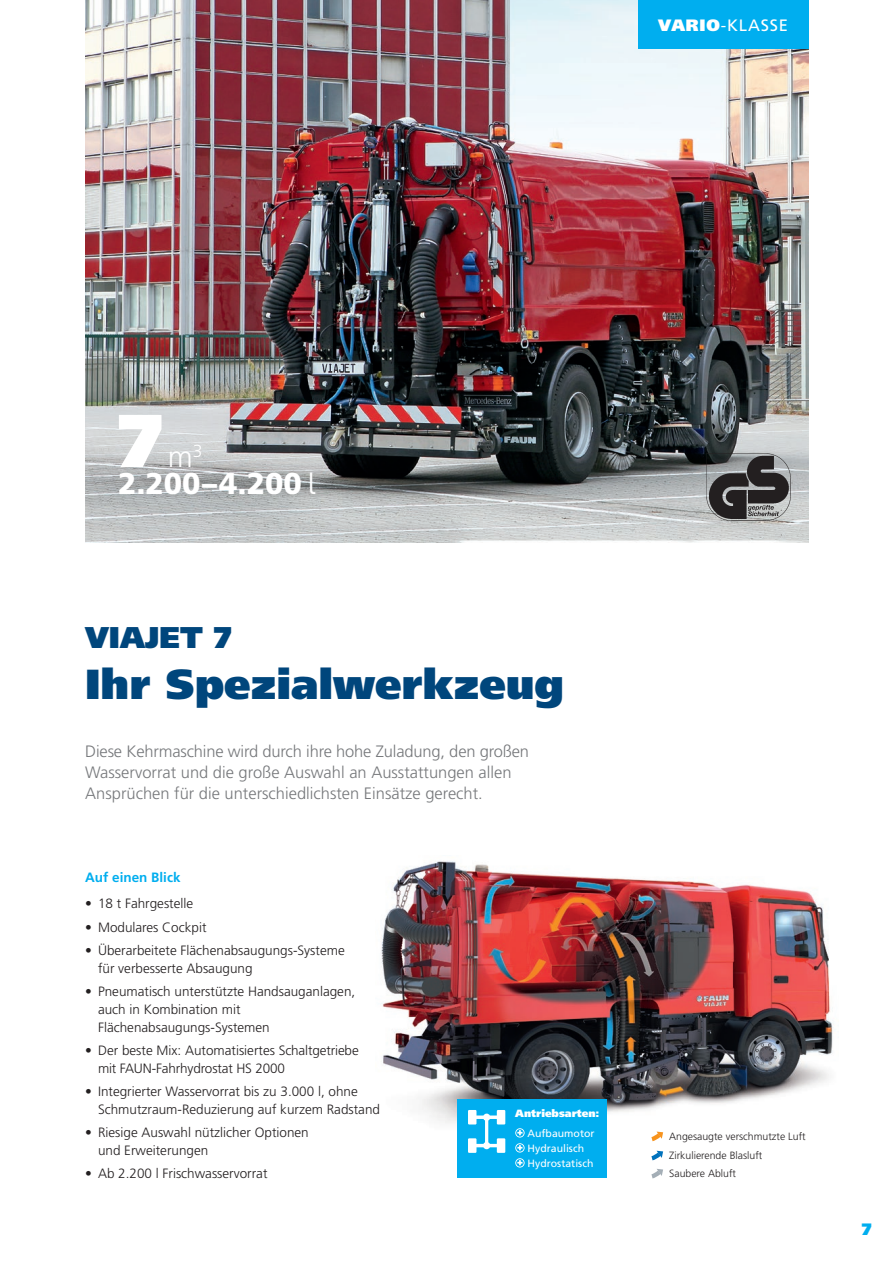
<style>
.page{position:relative;width:893px;height:1263px;background:#fff}
.page>*{position:absolute;margin:0;border:0;box-sizing:border-box;transform-origin:0 0}
.t1{font:900 75px "Frutiger";color:#fff}
.t2{font:900 42px "Frutiger";color:#00467c}
.t3{font:900 30px/27px "Frutiger";color:#fff}
.t4{font:900 30px "Frutiger";color:#00467c}
.t5{font:300 16.5px/21px "Frutiger";color:#76787b}
.t6{font:16.5px "Frutiger";letter-spacing:.05em;color:#fff}
.t7{font:900 16.5px "Frutiger";color:#00aeef}
.t8{font:300 13.5px/17.7px "Frutiger";color:#231f20}
.t9{font:700 13.5px "Frutiger";color:#00aeef}
.t10{font:300 10.5px/18.3px "Frutiger";color:#231f20}
.t11{font:10.5px/15px "Frutiger";color:#fff}
.t12{font:900 10.5px "Frutiger";color:#fff}
.s1{font-weight:900}
.s2{font-weight:300}
.s3{font-family:"DIN Pro";font-weight:400}
</style>
<div class="page">
<img style="left:381px;top:861px;width:453px;height:272px">
<img style="left:85px;top:0;width:723px;height:542px">
<div style="left:638px;top:0;width:170px;height:49px;background:#00aeef"></div>
<img style="left:705px;top:453px;width:87px;height:69px">
<div style="left:457px;top:1100px;width:150px;height:78px;background:#00aeef"></div>
<svg style="left:515px;top:1128px;width:10px;height:9px"></svg>
<svg style="left:515px;top:1143px;width:10px;height:9px"></svg>
<svg style="left:515px;top:1158px;width:10px;height:9px"></svg>
<svg style="left:468px;top:1110px;width:37px;height:43px"></svg>
<svg style="left:651px;top:1131px;width:12px;height:10px"></svg>
<svg style="left:651px;top:1151px;width:12px;height:9px"></svg>
<svg style="left:651px;top:1169px;width:12px;height:9px"></svg>
<p class="t6" style="left:658px;top:16px;width:131px"><span class="s1">VARIO</span>-KLASSE</p>
<h1 class="t1" style="left:118px;top:395px;width:46px">7</h1>
<h3 class="t3" style="left:118px;top:443px;width:200px;text-indent:50px"><span class="s2">m</span><sup>3<br></sup>2.200–4.200 <span class="s3">l</span></h3>
<h3 class="t4" style="left:85px;top:619px;width:148px">VIAJET 7</h3>
<h2 class="t2" style="left:85px;top:658px;width:481px">Ihr Spezialwerkzeug</h2>
<p class="t5" style="left:85px;top:741px;width:445px">Diese Kehrmaschine wird durch ihre hohe Zuladung, den großen<br>Wasservorrat und die große Auswahl an Ausstattungen allen<br>Ansprüchen für die unterschiedlichsten Einsätze gerecht.</p>
<p class="t9" style="left:85px;top:869px;width:97px">Auf einen Blick</p>
<p class="t8" style="left:85px;top:895px;width:110px">• 18 t Fahrgestelle</p>
<p class="t8" style="left:85px;top:918px;width:123px">• Modulares Cockpit</p>
<p class="t8" style="left:98px;top:942px;width:248px;text-indent:-13px">• Überarbeitete Flächenabsaugungs-Systeme für verbesserte Absaugung</p>
<p class="t8" style="left:98px;top:983px;width:259px;text-indent:-13px">• Pneumatisch unterstützte Handsauganlagen, auch in Kombination mit<br>Flächenabsaugungs-Systemen</p>
<p class="t8" style="left:98px;top:1042px;width:262px;text-indent:-13px">• Der beste Mix: Automatisiertes Schaltgetriebe mit FAUN-Fahrhydrostat HS 2000</p>
<p class="t8" style="left:98px;top:1083px;width:284px;text-indent:-13px">• Integrierter Wasservorrat bis zu 3.000 l, ohne<br>Schmutzraum-Reduzierung auf kurzem Radstand</p>
<p class="t8" style="left:98px;top:1124px;width:212px;text-indent:-13px">• Riesige Auswahl nützlicher Optionen und Erweiterungen</p>
<p class="t8" style="left:85px;top:1165px;width:184px">• Ab 2.200 l Frischwasservorrat</p>
<p class="t12" style="left:515px;top:1107px;width:86px">Antriebsarten:</p>
<p class="t11" style="left:527px;top:1125px;width:69px">Aufbaumotor<br>Hydraulisch<br>Hydrostatisch</p>
<p class="t10" style="left:669px;top:1127px;width:138px">Angesaugte verschmutzte Luft<br>Zirkulierende Blasluft<br>Saubere Abluft</p>
<p class="t7" style="left:862px;top:1219px;width:11px">7</p>
</div>
